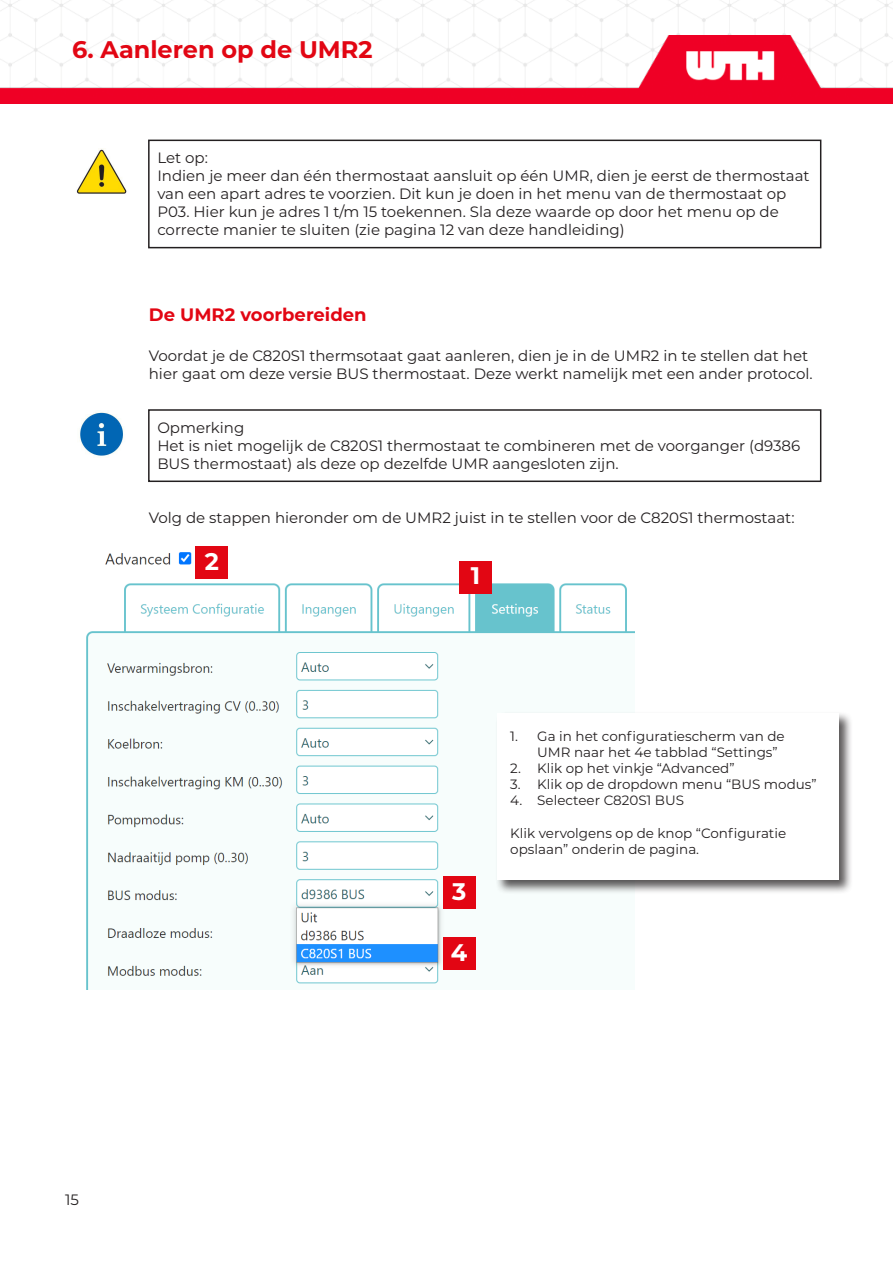
<style>
.page{position:relative;width:893px;height:1263px;background:#fff}
.page>*{position:absolute;margin:0;border:0;box-sizing:border-box;transform-origin:0 0}
.t1{font:700 24px "Montserrat";color:#e20613}
.t2{font:700 24px "Montserrat";color:#fff}
.t3{font:700 18px "Montserrat";color:#e20613}
.Border{font:15px/18px "Montserrat";color:#231f20}
.t4{font:13.5px/16.2px "Montserrat";color:#231f20}
</style>
<div class="page">
<img style="left:1px;top:0;width:890px;height:36px">
<div style="left:148px;top:409px;width:673px;height:73px;border:2px solid #231f20"></div>
<div style="left:148px;top:140px;width:673px;height:108px;border:2px solid #231f20"></div>
<img style="left:86px;top:546px;width:548px;height:444px">
<div style="left:495px;top:711px;width:358px;height:184px;background:#231f20;opacity:.75"></div>
<div style="left:497px;top:713px;width:342px;height:167px;background:#fff"></div>
<div style="left:459px;top:561px;width:33px;height:33px;background:#e20613"></div>
<div style="left:196px;top:546px;width:32px;height:33px;background:#e20613"></div>
<div style="left:443px;top:876px;width:33px;height:33px;background:#e20613"></div>
<div style="left:443px;top:937px;width:33px;height:33px;background:#e20613"></div>
<img style="left:76px;top:149px;width:51px;height:45px">
<img style="left:0;top:36px;width:893px;height:68px">
<img style="left:79px;top:412px;width:45px;height:44px">
<p class="t1" style="left:72px;top:32px;width:302px">6. Aanleren op de UMR2</p>
<p class="Border" style="left:157px;top:148px;width:52px">Let op:</p>
<p class="Border" style="left:157px;top:166px;width:654px">Indien je meer dan één thermostaat aansluit op één UMR, dien je eerst de thermostaat van een apart adres te voorzien. Dit kun je doen in het menu van de thermostaat op P03. Hier kun je adres 1 t/m 15 toekennen. Sla deze waarde op door het menu op de correcte manier te sluiten (zie pagina 12 van deze handleiding)</p>
<p class="t3" style="left:149px;top:302px;width:219px">De UMR2 voorbereiden</p>
<p class="Border" style="left:149px;top:346px;width:665px">Voordat je de C820S1 thermsotaat gaat aanleren, dien je in de UMR2 in te stellen dat het hier gaat om deze versie BUS thermostaat. Deze werkt namelijk met een ander protocol.</p>
<p class="Border" style="left:157px;top:418px;width:89px">Opmerking</p>
<p class="Border" style="left:157px;top:436px;width:644px">Het is niet mogelijk de C820S1 thermostaat te combineren met de voorganger (d9386<br>BUS thermostaat) als deze op dezelfde UMR aangesloten zijn.</p>
<p class="Border" style="left:149px;top:508px;width:647px">Volg de stappen hieronder om de UMR2 juist in te stellen voor de C820S1 thermostaat:</p>
<p class="t2" style="left:205px;top:544px;width:16px">2</p>
<p class="Border" style="left:65px;top:1190px;width:15px">15</p>
<p class="t2" style="left:471px;top:559px;width:11px">1</p>
<p class="t2" style="left:452px;top:874px;width:16px">3</p>
<p class="t2" style="left:451px;top:935px;width:18px">4</p>
<p class="t4" style="left:537px;top:727px;width:249px;text-indent:-27px">1. Ga in het configuratiescherm van de<br>UMR naar het 4e tabblad “Settings”</p>
<p class="t4" style="left:510px;top:760px;width:226px">2. Klik op het vinkje “Advanced”</p>
<p class="t4" style="left:510px;top:776px;width:308px">3. Klik op de dropdown menu “BUS modus”</p>
<p class="t4" style="left:510px;top:792px;width:175px">4. Selecteer C820S1 BUS</p>
<p class="t4" style="left:510px;top:824px;width:277px">Klik vervolgens op de knop “Configuratie opslaan” onderin de pagina.</p>
</div>
